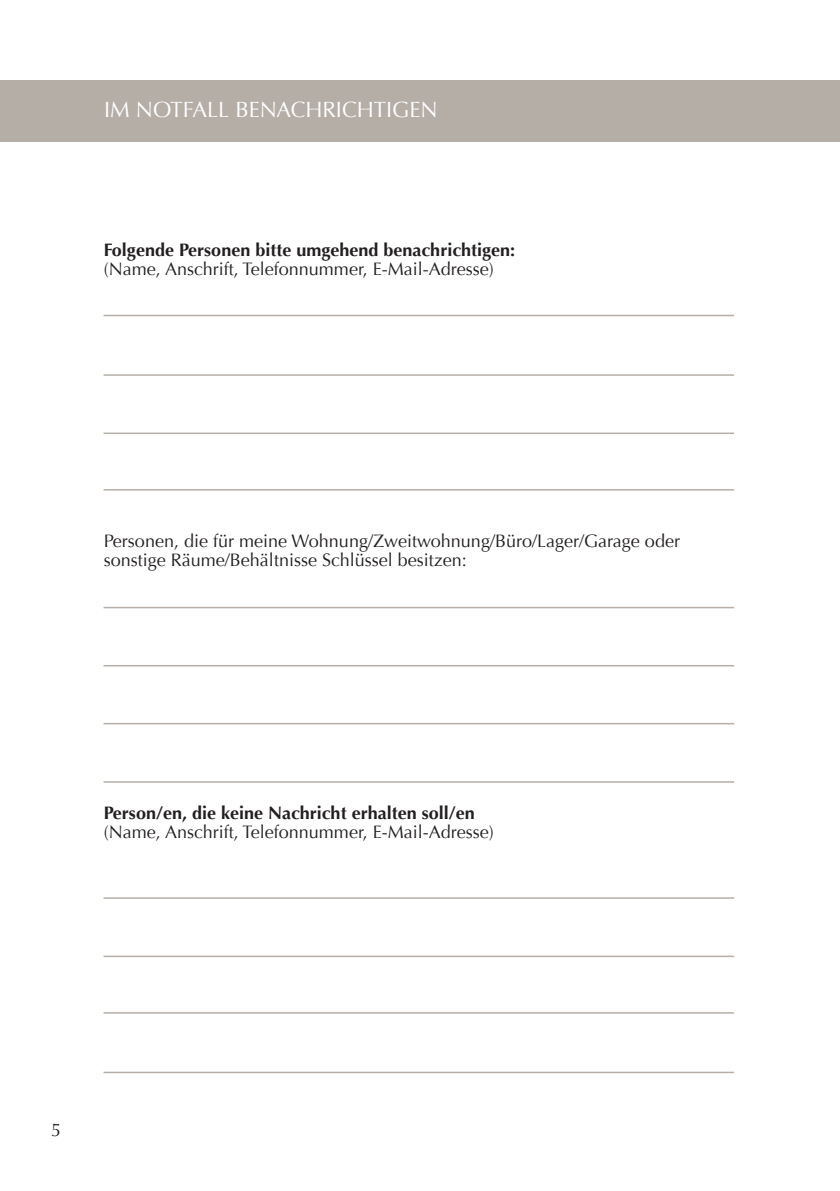
<style>
.page{position:relative;width:840px;height:1191px;background:#fff}
.page>*{position:absolute;margin:0;border:0;box-sizing:border-box;transform-origin:0 0}
.t1{font:22px "Optima";color:#fff}
.t2{font:18px "Optima";color:#231f20}
.t3{font:700 18px "Optima";color:#231f20}
</style>
<div class="page">
<div style="left:0;top:80px;width:839px;height:62px;background:#b5aea7"></div>
<hr style="left:103px;top:432px;width:630px;height:2px;background:#b5aea7">
<hr style="left:103px;top:607px;width:630px;height:1px;background:#b5aea7">
<hr style="left:103px;top:781px;width:630px;height:1px;background:#b5aea7">
<hr style="left:103px;top:955px;width:630px;height:2px;background:#b5aea7">
<hr style="left:103px;top:315px;width:630px;height:1px;background:#b5aea7">
<hr style="left:103px;top:489px;width:630px;height:1px;background:#b5aea7">
<hr style="left:103px;top:1012px;width:630px;height:1px;background:#b5aea7">
<hr style="left:103px;top:374px;width:630px;height:2px;background:#b5aea7">
<hr style="left:103px;top:723px;width:630px;height:1px;background:#b5aea7">
<hr style="left:103px;top:897px;width:630px;height:1px;background:#b5aea7">
<hr style="left:103px;top:1071px;width:630px;height:2px;background:#b5aea7">
<hr style="left:103px;top:665px;width:630px;height:1px;background:#b5aea7">
<p class="t1" style="left:104px;top:96px;width:335px">IM NOTFALL BENACHRICHTIGEN</p>
<p class="t3" style="left:104px;top:239px;width:412px">Folgende Personen bitte umgehend benachrichtigen:</p>
<p class="t2" style="left:104px;top:258px;width:391px">(Name, Anschrift, Telefonnummer, E-Mail-Adresse)</p>
<p class="t2" style="left:104px;top:530px;width:577px">Personen, die für meine Wohnung/Zweitwohnung/Büro/Lager/Garage oder</p>
<p class="t2" style="left:104px;top:549px;width:364px">sonstige Räume/Behältnisse Schlüssel besitzen:</p>
<p class="t3" style="left:104px;top:802px;width:372px">Person/en, die keine Nachricht erhalten soll/en</p>
<p class="t2" style="left:104px;top:821px;width:391px">(Name, Anschrift, Telefonnummer, E-Mail-Adresse)</p>
<p class="t2" style="left:51px;top:1119px;width:12px">5</p>
</div>
